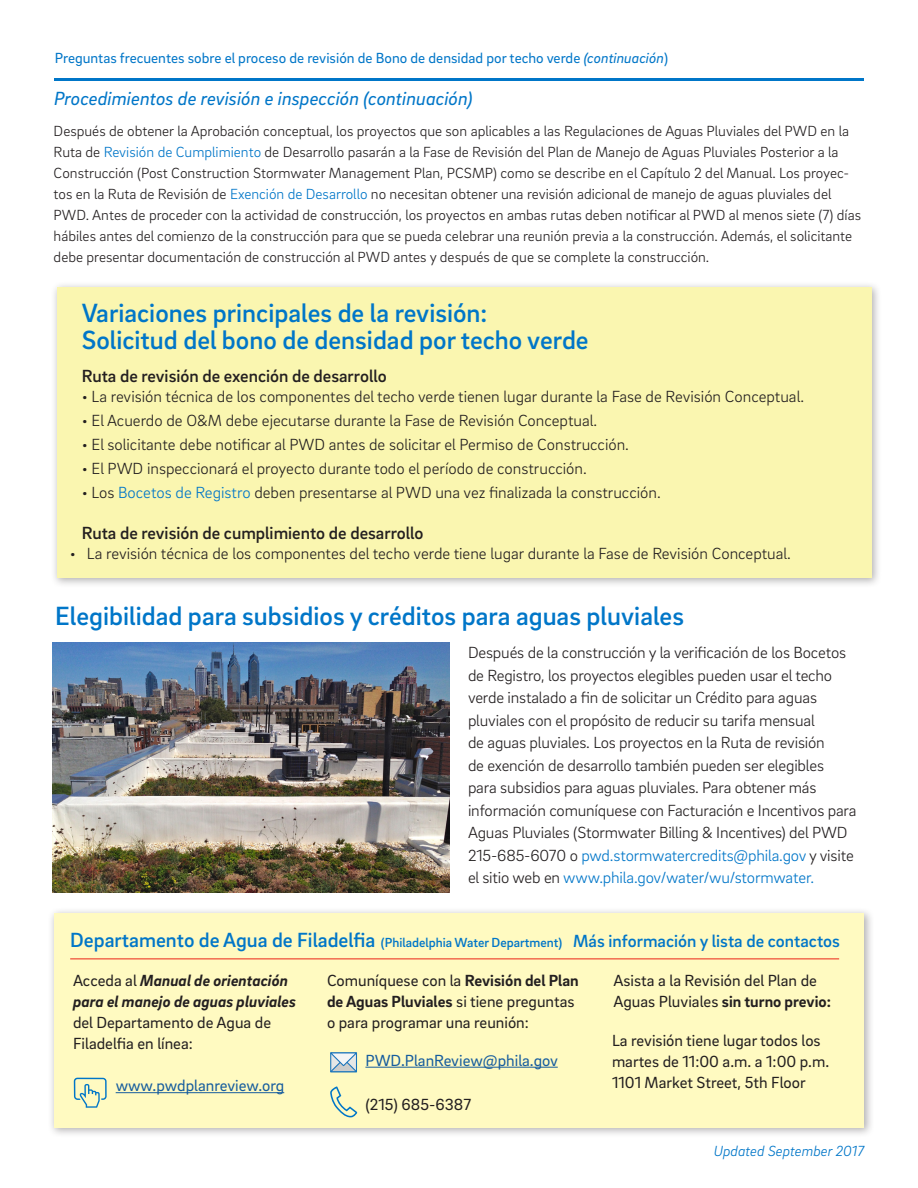
<style>
.page{position:relative;width:918px;height:1188px;background:#fff}
.page>*{position:absolute;margin:0;border:0;box-sizing:border-box;transform-origin:0 0}
.t1{font:500 27px "Brix Sans";color:#0076c8}
.t2{font:italic 19.5px "Brix Sans";color:#0076c8}
.Body_copy{font:500 18px "Brix Sans";color:#0076c8}
.t3{font:500 18px "Brix Sans";color:#231f20}
.Body_copy-2{font:300 16.5px/22.5px "Brix Sans";letter-spacing:-.01em;color:#231f20}
.Body_copy-3{font:16.5px/21px "Brix Sans";color:#231f20}
.Body_copy-4{font:16.5px "Brix Sans";color:#175d9e}
.Body_copy-5{font:300 15px/21px "Brix Sans";color:#231f20}
.t4{font:15px "Brix Sans";color:#0076c8}
.t5{font:italic 300 15px "Brix Sans";color:#0076c8}
.s1{font-style:italic}
.s2{color:#0076c8}
.s3{font-size:21px}
.s4{font-size:13.5px}
.s5{font-weight:700;font-style:italic}
.s6{font-weight:700}
</style>
<div class="page">
<div style="left:51px;top:282px;width:831px;height:306px;background:#231f20;opacity:.35"></div>
<div style="left:57px;top:287px;width:814px;height:291px;background:#faf6b0"></div>
<div style="left:48px;top:907px;width:826px;height:231px;background:#231f20;opacity:.35"></div>
<div style="left:54px;top:913px;width:810px;height:215px;background:#fffac1"></div>
<hr style="left:70px;top:958px;width:769px;height:2px;background:#f26b50">
<svg style="left:330px;top:1052px;width:27px;height:21px"></svg>
<hr style="left:365px;top:1067px;width:193px;height:1px;background:#175d9e">
<svg style="left:330px;top:1086px;width:27px;height:31px"></svg>
<svg style="left:74px;top:1078px;width:33px;height:30px"></svg>
<hr style="left:116px;top:1092px;width:168px;height:1px;background:#175d9e">
<hr style="left:54px;top:78px;width:810px;height:2px;background:#0076c8">
<img style="left:52px;top:643px;width:398px;height:249px">
<p class="t4" style="left:55px;top:49px;width:615px">Preguntas frecuentes sobre el proceso de revisión de Bono de densidad por techo verde <span class="s1">(continuación</span>)</p>
<p class="t2" style="left:54px;top:86px;width:420px">Procedimientos de revisión e inspección (continuación)</p>
<p class="Body_copy-5" style="left:54px;top:120px;width:809px">Después de obtener la Aprobación conceptual, los proyectos que son aplicables a las Regulaciones de Aguas Pluviales del PWD en la Ruta de <span class="s2">Revisión de Cumplimiento</span> de Desarrollo pasarán a la Fase de Revisión del Plan de Manejo de Aguas Pluviales Posterior a la Construcción (Post Construction Stormwater Management Plan, PCSMP) como se describe en el Capítulo 2 del Manual. Los proyec&shy;tos en la Ruta de Revisión de <span class="s2">Exención de Desarrollo</span> no necesitan obtener una revisión adicional de manejo de aguas pluviales del PWD. Antes de proceder con la actividad de construcción, los proyectos en ambas rutas deben notificar al PWD al menos siete (7) días hábiles antes del comienzo de la construcción para que se pueda celebrar una reunión previa a la construcción. Además, el solicitante debe presentar documentación de construcción al PWD antes y después de que se complete la construcción.</p>
<p class="t1" style="left:82px;top:295px;width:407px">Variaciones principales de la revisión:</p>
<p class="t1" style="left:82px;top:322px;width:509px">Solicitud del bono de densidad por techo verde</p>
<p class="t3" style="left:82px;top:364px;width:307px">Ruta de revisión de exención de desarrollo</p>
<p class="Body_copy-2" style="left:82px;top:385px;width:724px">• La revisión técnica de los componentes del techo verde tienen lugar durante la Fase de Revisión Conceptual.</p>
<p class="Body_copy-2" style="left:82px;top:409px;width:517px">• El Acuerdo de O&amp;M debe ejecutarse durante la Fase de Revisión Conceptual.</p>
<p class="Body_copy-2" style="left:82px;top:433px;width:549px">• El solicitante debe notificar al PWD antes de solicitar el Permiso de Construcción.</p>
<p class="Body_copy-2" style="left:82px;top:457px;width:507px">• El PWD inspeccionará el proyecto durante todo el período de construcción.</p>
<p class="Body_copy-2" style="left:82px;top:481px;width:581px">• Los <span class="s2">Bocetos de Registro</span> deben presentarse al PWD una vez finalizada la construcción.</p>
<p class="t3" style="left:82px;top:521px;width:343px">Ruta de revisión de cumplimiento de desarrollo</p>
<p class="Body_copy-2" style="left:70px;top:541px;width:723px">• La revisión técnica de los componentes del techo verde tiene lugar durante la Fase de Revisión Conceptual.</p>
<p class="t1" style="left:55px;top:599px;width:630px">Elegibilidad para subsidios y créditos para aguas pluviales</p>
<p class="Body_copy-2" style="left:468px;top:641px;width:390px">Después de la construcción y la verificación de los Bocetos de Registro, los proyectos elegibles pueden usar el techo verde instalado a fin de solicitar un Crédito para aguas pluviales con el propósito de reducir su tarifa mensual<br>de aguas pluviales. Los proyectos en la Ruta de revisión<br>de exención de desarrollo también pueden ser elegibles para subsidios para aguas pluviales. Para obtener más información comuníquese con Facturación e Incentivos para Aguas Pluviales (Stormwater Billing &amp; Incentives) del PWD 215-685-6070 o <span class="s2">pwd.stormwatercredits@phila.gov</span> y visite el sitio web en <span class="s2">www.phila.gov/water/wu/stormwater.</span></p>
<p class="Body_copy" style="left:70px;top:929px;width:771px"><span class="s3">Departamento de Agua de Filadelfia</span> <span class="s4">(Philadelphia Water Department)</span> Más información y lista de contactos</p>
<p class="Body_copy-3" style="left:73px;top:969px;width:225px">Acceda al <span class="s5">Manual de orientación para el manejo de aguas pluviales </span>del Departamento de Agua de<br>Filadelfia en línea:</p>
<p class="Body_copy-4" style="left:116px;top:1075px;width:170px">www.pwdplanreview.org</p>
<p class="Body_copy-3" style="left:327px;top:969px;width:253px">Comuníquese con la <span class="s6">Revisión del Plan de Aguas Pluviales</span> si tiene preguntas o para programar una reunión:</p>
<p class="Body_copy-4" style="left:365px;top:1049px;width:194px">PWD.PlanReview@phila.gov</p>
<p class="Body_copy-3" style="left:365px;top:1093px;width:107px">(215) 685-6387</p>
<p class="Body_copy-3" style="left:613px;top:969px;width:219px">Asista a la Revisión del Plan de<br>Aguas Pluviales <span class="s6">sin turno previo:</span></p>
<p class="Body_copy-3" style="left:612px;top:1029px;width:219px">La revisión tiene lugar todos los martes de 11:00 a.m. a 1:00 p.m.<br>1101 Market Street, 5th Floor</p>
<p class="t5" style="left:714px;top:1142px;width:152px">Updated September 2017</p>
</div>
